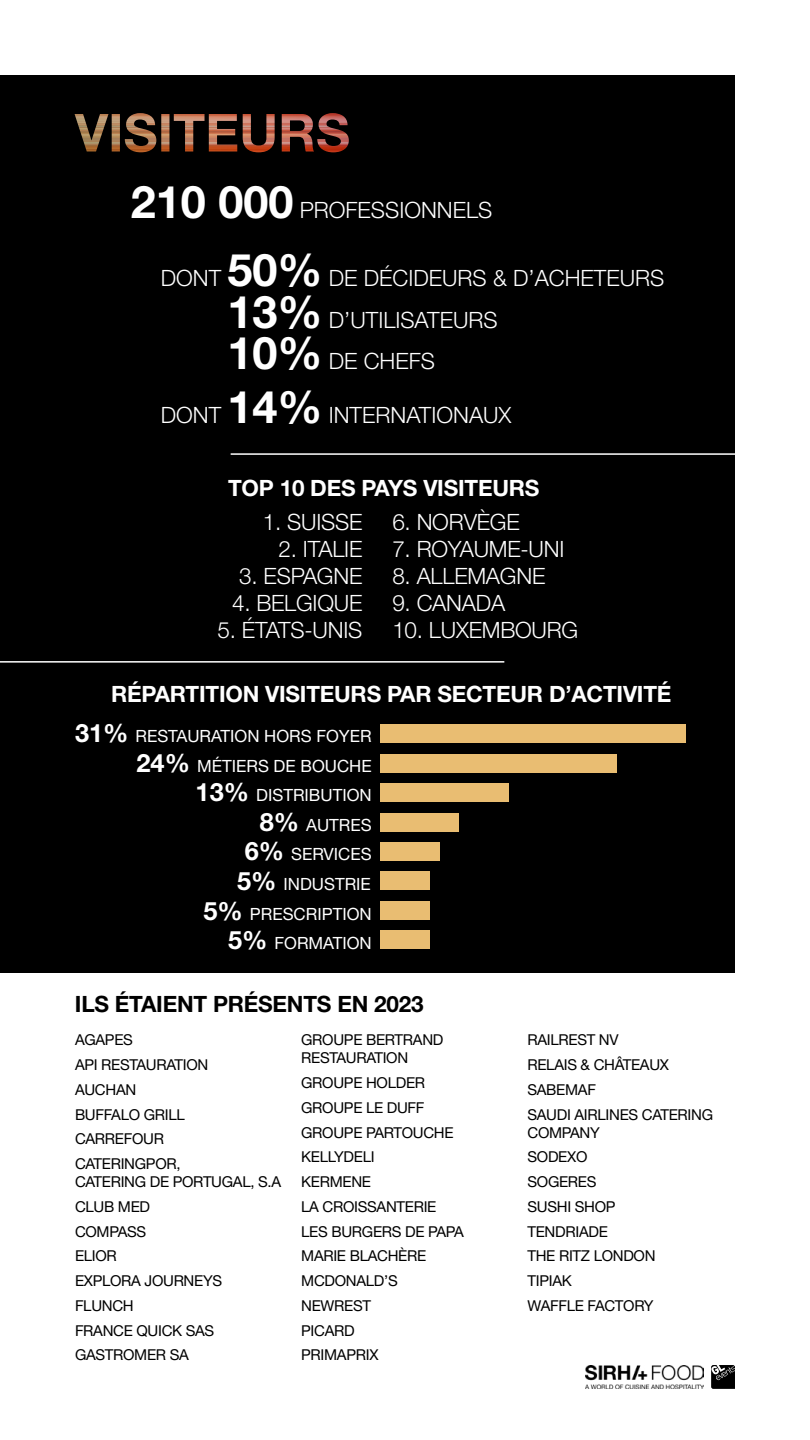
<style>
.page{position:relative;width:810px;height:1440px;background:#fff}
.page>*{position:absolute;margin:0;border:0;box-sizing:border-box;transform-origin:0 0}
.t1{font:300 22.5px/41.2px "Helvetica Neue LT Std";letter-spacing:-.01em;color:#fff}
.t2{font:700 22.5px "Helvetica Neue LT Std";letter-spacing:-.01em;color:#fff}
.t3{font:700 22.5px "Helvetica Neue LT Std";letter-spacing:-.01em;color:#000}
.t4{font:16.88px/29.6px "Helvetica Neue LT Std";color:#fff;text-align:right}
.t5{font:15px/24.8px "Helvetica Neue LT Std";letter-spacing:-.02em;color:#000}
.s1{font-family:"Helvetica Neue LT Pro";font-weight:700;font-size:45px}
.s2{font-weight:700;font-size:25.35px}
</style>
<div class="page">
<div style="left:0;top:75px;width:735px;height:898px;background:#000"></div>
<img style="left:75px;top:113px;width:274px;height:39px">
<hr style="left:231px;top:453px;width:504px;height:2px;background:#fff">
<hr style="left:0;top:661px;width:504px;height:2px;background:#fff">
<div style="left:380px;top:930px;width:50px;height:19px;background:#e9bd72"></div>
<div style="left:380px;top:901px;width:50px;height:19px;background:#e9bd72"></div>
<div style="left:380px;top:872px;width:50px;height:18px;background:#e9bd72"></div>
<div style="left:380px;top:842px;width:59px;height:19px;background:#e9bd72"></div>
<div style="left:380px;top:813px;width:79px;height:18px;background:#e9bd72"></div>
<div style="left:380px;top:783px;width:128px;height:19px;background:#e9bd72"></div>
<div style="left:380px;top:754px;width:237px;height:19px;background:#e9bd72"></div>
<div style="left:380px;top:724px;width:306px;height:19px;background:#e9bd72"></div>
<img style="left:585px;top:1365px;width:118px;height:24px">
<svg style="left:711px;top:1365px;width:24px;height:24px"></svg>
<h1 class="t1" style="left:131px;top:189px;width:363px"><span class="s1">210 000</span> PROFESSIONNELS</h1>
<h1 class="t1" style="left:228px;top:257px;width:438px;text-indent:-67px">DONT <span class="s1">50%</span> DE DÉCIDEURS &amp; D’ACHETEURS<br><span class="s1">13%</span> D’UTILISATEURS<br><span class="s1">10%</span> DE CHEFS</h1>
<h1 class="t1" style="left:161px;top:394px;width:352px">DONT <span class="s1">14%</span> INTERNATIONAUX</h1>
<h1 class="t2" style="left:228px;top:474px;width:313px">TOP 10 DES PAYS VISITEURS</h1>
<h1 class="t1" style="left:263px;top:501px;width:101px">1. SUISSE</h1>
<h1 class="t1" style="left:279px;top:528px;width:85px">2. ITALIE</h1>
<h1 class="t1" style="left:239px;top:555px;width:125px">3. ESPAGNE</h1>
<h1 class="t1" style="left:232px;top:582px;width:132px">4. BELGIQUE</h1>
<h1 class="t1" style="left:218px;top:609px;width:146px">5. ÉTATS-UNIS</h1>
<h1 class="t1" style="left:392px;top:501px;width:129px">6. NORVÈGE</h1>
<h1 class="t1" style="left:392px;top:528px;width:174px">7. ROYAUME-UNI</h1>
<h1 class="t1" style="left:392px;top:555px;width:154px">8. ALLEMAGNE</h1>
<h1 class="t1" style="left:392px;top:582px;width:114px">9. CANADA</h1>
<h1 class="t1" style="left:392px;top:609px;width:187px">10. LUXEMBOURG</h1>
<h1 class="t2" style="left:111px;top:680px;width:562px">RÉPARTITION VISITEURS PAR SECTEUR D’ACTIVITÉ</h1>
<p class="t4" style="left:75px;top:721px;width:298px"><span class="s2">31%</span> RESTAURATION HORS FOYER</p>
<p class="t4" style="left:137px;top:750px;width:237px"><span class="s2">24%</span> MÉTIERS DE BOUCHE<br><span class="s2">13%</span> DISTRIBUTION</p>
<p class="t4" style="left:260px;top:810px;width:114px"><span class="s2">8%</span> AUTRES</p>
<p class="t4" style="left:245px;top:839px;width:129px"><span class="s2">6%</span> SERVICES</p>
<p class="t4" style="left:237px;top:869px;width:135px"><span class="s2">5%</span> INDUSTRIE</p>
<p class="t4" style="left:203px;top:898px;width:170px"><span class="s2">5%</span> PRESCRIPTION</p>
<p class="t4" style="left:228px;top:928px;width:145px"><span class="s2">5%</span> FORMATION</p>
<h1 class="t3" style="left:75px;top:990px;width:350px">ILS ÉTAIENT PRÉSENTS EN 2023</h1>
<p class="t5" style="left:75px;top:1027px;width:135px">AGAPES<br>API RESTAURATION<br>AUCHAN<br>BUFFALO GRILL<br>CARREFOUR<br>CATERINGPOR,</p>
<p class="t5" style="left:75px;top:1169px;width:208px">CATERING DE PORTUGAL, S.A<br>CLUB MED<br>COMPASS<br>ELIOR<br>EXPLORA JOURNEYS<br>FLUNCH<br>FRANCE QUICK SAS<br>GASTROMER SA</p>
<p class="t5" style="left:301px;top:1031px;width:144px;line-height:18px">GROUPE BERTRAND<br>RESTAURATION</p>
<p class="t5" style="left:301px;top:1070px;width:164px">GROUPE HOLDER<br>GROUPE LE DUFF<br>GROUPE PARTOUCHE<br>KELLYDELI<br>KERMENE<br>LA CROISSANTERIE<br>LES BURGERS DE PAPA<br>MARIE BLACHÈRE<br>MCDONALD’S<br>NEWREST<br>PICARD<br>PRIMAPRIX</p>
<p class="t5" style="left:527px;top:1027px;width:187px">RAILREST NV<br>RELAIS &amp; CHÂTEAUX<br>SABEMAF<br>SAUDI AIRLINES CATERING</p>
<p class="t5" style="left:527px;top:1120px;width:130px">COMPANY<br>SODEXO<br>SOGERES<br>SUSHI SHOP<br>TENDRIADE<br>THE RITZ LONDON<br>TIPIAK<br>WAFFLE FACTORY</p>
</div>
